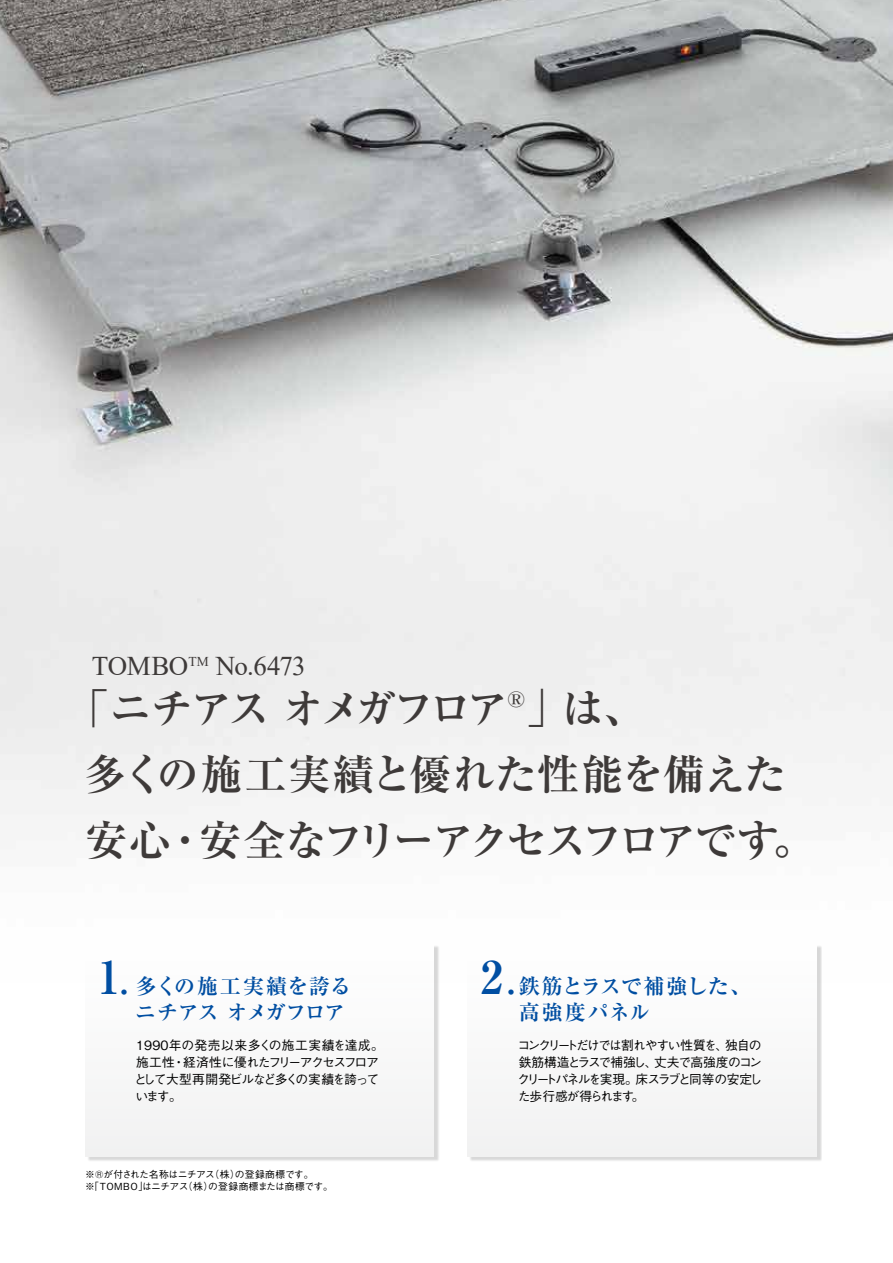
<style>
.page{position:relative;width:893px;height:1263px;background:#fff}
.page>*{position:absolute;margin:0;border:0;box-sizing:border-box;transform-origin:0 0}
.t1{font:700 45px "Ryumin Pro";color:#004ea2}
.t2{font:700 42px/65.8px "Ryumin Pro";letter-spacing:-.06em;color:#3e3a39}
.t3{font:27px "Times New Roman";letter-spacing:-.02em;color:#3e3a39}
.t4{font:700 21px/25.2px "Ryumin Pro";color:#004ea2}
.t5{font:500 12.75px/17px "Gothic BBB Pro";letter-spacing:-.085em;color:#000}
.t6{font:500 9.75px/12px "Gothic BBB Pro";letter-spacing:-.02em;color:#000}
.s1{font-size:36px}
</style>
<div class="page">
<img style="left:0;top:0;width:893px;height:815px">
<div style="left:87px;top:945px;width:352px;height:217px;background:#000;opacity:.4"></div>
<div style="left:85px;top:944px;width:349px;height:213px;background:#f8f8f8"></div>
<div style="left:470px;top:945px;width:352px;height:217px;background:#000;opacity:.4"></div>
<div style="left:468px;top:944px;width:348px;height:213px;background:#f8f8f8"></div>
<h3 class="t3" style="left:92px;top:646px;width:215px">TOMBO<sup>TM</sup> No.6473</h3>
<h2 class="t2" style="left:85px;top:673px;width:732px;text-indent:-18px">「ニチアス オメガフロア<sup>®</sup>」は、<br>多くの施工実績と優れた性能を備えた安心・安全なフリーアクセスフロアです。</h2>
<h1 class="t1" style="left:98px;top:941px;width:32px">1<span class="s1">.</span></h1>
<h3 class="t4" style="left:135px;top:972px;width:217px">多くの施工実績を誇るニチアス オメガフロア</h3>
<p class="t5" style="left:134px;top:1035px;width:251px">1990年の発売以来多くの施工実績を達成。施工性・経済性に優れたフリーアクセスフロアとして大型再開発ビルなど多くの実績を誇っています。</p>
<p class="t6" style="left:85px;top:1167px;width:249px">※®が付された名称はニチアス（株）の登録商標です。<br>※「TOMBO」はニチアス（株）の登録商標または商標です。</p>
<h1 class="t1" style="left:480px;top:941px;width:37px">2<span class="s1">.</span></h1>
<h3 class="t4" style="left:519px;top:972px;width:234px">鉄筋とラスで補強した、高強度パネル</h3>
<p class="t5" style="left:517px;top:1035px;width:246px;text-align:justify">コンクリートだけでは割れやすい性質を、独自の鉄筋構造とラスで補強し、丈夫で高強度のコンクリートパネルを実現。床スラブと同等の安定した歩行感が得られます。</p>
</div>
